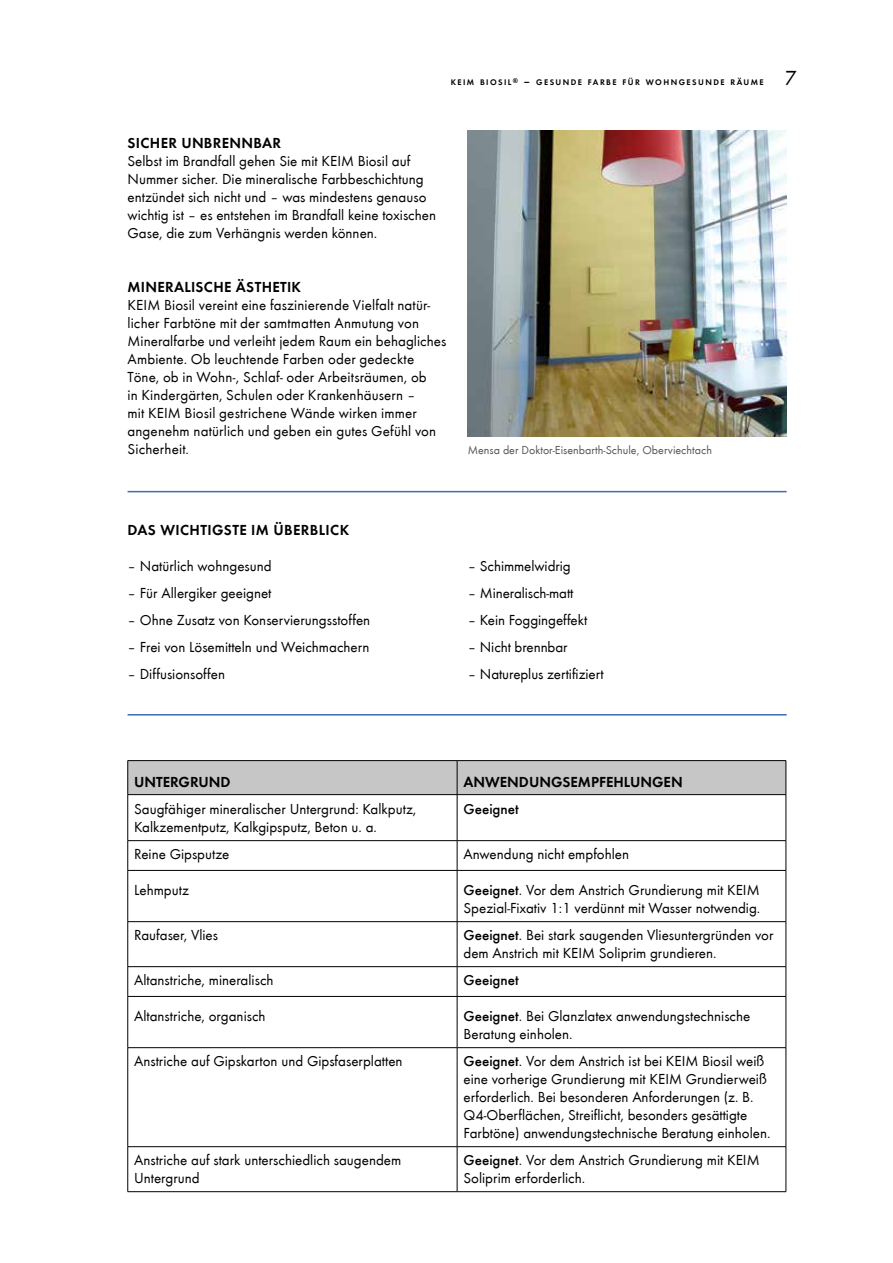
<style>
.page{position:relative;width:893px;height:1263px;background:#fff}
.page>*{position:absolute;margin:0;border:0;box-sizing:border-box;transform-origin:0 0}
.t1{font:21px "Futura T Boo";color:#000}
.t2{font:15px/18px "Futura T Boo";color:#000}
.t3{font:15px "Futura T Dem";letter-spacing:.02em;color:#000}
.t4{font:15px "Futura T Dem";color:#000}
.t5{font:500 15px "Futura T";color:#000}
.t6{font:12px "Futura T Boo";color:#575756}
.t7{font:8.4px "Futura T Dem";letter-spacing:.17em;color:#000}
.s1{font-size:12px}
.s2{font-family:"Futura T";font-weight:500}
</style>
<div class="page">
<div style="left:128px;top:761px;width:658px;height:33px;background:#c6c6c6"></div>
<hr style="left:128px;top:760px;width:329px;height:1px;background:#000">
<hr style="left:127px;top:761px;width:1px;height:33px;background:#000">
<hr style="left:457px;top:760px;width:329px;height:1px;background:#000">
<hr style="left:457px;top:761px;width:1px;height:33px;background:#000">
<hr style="left:786px;top:761px;width:1px;height:33px;background:#000">
<hr style="left:128px;top:794px;width:329px;height:1px;background:#000">
<hr style="left:127px;top:795px;width:1px;height:45px;background:#000">
<hr style="left:457px;top:794px;width:329px;height:1px;background:#000">
<hr style="left:457px;top:795px;width:1px;height:45px;background:#000">
<hr style="left:786px;top:795px;width:1px;height:45px;background:#000">
<hr style="left:128px;top:840px;width:329px;height:1px;background:#000">
<svg style="left:127px;top:841px;width:1px;height:29px"></svg>
<hr style="left:457px;top:840px;width:329px;height:1px;background:#000">
<svg style="left:457px;top:841px;width:1px;height:29px"></svg>
<svg style="left:786px;top:841px;width:1px;height:29px"></svg>
<hr style="left:128px;top:870px;width:329px;height:1px;background:#000">
<hr style="left:127px;top:870px;width:1px;height:51px;background:#000">
<hr style="left:457px;top:870px;width:329px;height:1px;background:#000">
<hr style="left:457px;top:870px;width:1px;height:51px;background:#000">
<hr style="left:786px;top:870px;width:1px;height:51px;background:#000">
<hr style="left:128px;top:921px;width:329px;height:1px;background:#000">
<hr style="left:127px;top:922px;width:1px;height:44px;background:#000">
<hr style="left:457px;top:921px;width:329px;height:1px;background:#000">
<hr style="left:457px;top:922px;width:1px;height:44px;background:#000">
<hr style="left:786px;top:922px;width:1px;height:44px;background:#000">
<hr style="left:128px;top:966px;width:329px;height:1px;background:#000">
<svg style="left:127px;top:967px;width:1px;height:29px"></svg>
<hr style="left:457px;top:966px;width:329px;height:1px;background:#000">
<svg style="left:457px;top:967px;width:1px;height:29px"></svg>
<svg style="left:786px;top:967px;width:1px;height:29px"></svg>
<hr style="left:128px;top:996px;width:329px;height:1px;background:#000">
<hr style="left:127px;top:996px;width:1px;height:51px;background:#000">
<hr style="left:457px;top:996px;width:329px;height:1px;background:#000">
<hr style="left:457px;top:996px;width:1px;height:51px;background:#000">
<hr style="left:786px;top:996px;width:1px;height:51px;background:#000">
<hr style="left:128px;top:1047px;width:329px;height:1px;background:#000">
<hr style="left:127px;top:1048px;width:1px;height:98px;background:#000">
<hr style="left:457px;top:1047px;width:329px;height:1px;background:#000">
<hr style="left:457px;top:1048px;width:1px;height:98px;background:#000">
<hr style="left:786px;top:1048px;width:1px;height:98px;background:#000">
<hr style="left:128px;top:1146px;width:329px;height:1px;background:#000">
<hr style="left:127px;top:1147px;width:1px;height:44px;background:#000">
<hr style="left:457px;top:1146px;width:329px;height:1px;background:#000">
<hr style="left:457px;top:1147px;width:1px;height:44px;background:#000">
<hr style="left:786px;top:1147px;width:1px;height:44px;background:#000">
<hr style="left:128px;top:1191px;width:329px;height:1px;background:#000">
<hr style="left:457px;top:1191px;width:329px;height:1px;background:#000">
<hr style="left:128px;top:491px;width:659px;height:1px;background:#3f6cb3">
<hr style="left:128px;top:714px;width:659px;height:1px;background:#3f6cb3">
<img style="left:468px;top:130px;width:319px;height:306px">
<p class="t7" style="left:451px;top:77px;width:315px">KEIM BIOSIL<sup>®</sup> <span class="s1">–</span> GESUNDE FARBE FÜR WOHNGESUNDE RÄUME</p>
<h1 class="t1" style="left:785px;top:66px;width:13px">7</h1>
<p class="t3" style="left:128px;top:134px;width:155px">SICHER UNBRENNBAR</p>
<p class="t2" style="left:128px;top:152px;width:310px">Selbst im Brandfall gehen Sie mit KEIM Biosil auf Nummer sicher. Die mineralische Farbbeschichtung entzündet sich nicht und – was mindestens genauso wichtig ist – es entstehen im Brandfall keine toxischen Gase, die zum Verhängnis werden können.</p>
<p class="t3" style="left:128px;top:278px;width:175px">MINERALISCHE ÄSTHETIK</p>
<p class="t2" style="left:128px;top:296px;width:320px">KEIM Biosil vereint eine faszinierende Vielfalt natür&shy;licher Farbtöne mit der samtmatten Anmutung von Mineralfarbe und verleiht jedem Raum ein behagliches Ambiente. Ob leuchtende Farben oder gedeckte Töne, ob in Wohn-, Schlaf- oder Arbeitsräumen, ob<br>in Kindergärten, Schulen oder Krankenhäusern –<br>mit KEIM Biosil gestrichene Wände wirken immer angenehm natürlich und geben ein gutes Gefühl von Sicherheit.</p>
<p class="t6" style="left:468px;top:443px;width:246px">Mensa der Doktor-Eisenbarth-Schule, Oberviechtach</p>
<p class="t3" style="left:128px;top:521px;width:223px">DAS WICHTIGSTE IM ÜBERBLICK</p>
<p class="t2" style="left:128px;top:557px;width:146px">– Natürlich wohngesund</p>
<p class="t2" style="left:128px;top:584px;width:145px">– Für Allergiker geeignet</p>
<p class="t2" style="left:128px;top:611px;width:244px">– Ohne Zusatz von Konservierungsstoffen</p>
<p class="t2" style="left:128px;top:638px;width:243px">– Frei von Lösemitteln und Weichmachern</p>
<p class="t2" style="left:128px;top:665px;width:99px">– Diffusionsoffen</p>
<p class="t2" style="left:468px;top:557px;width:105px">– Schimmelwidrig</p>
<p class="t2" style="left:468px;top:584px;width:107px">– Mineralisch-matt</p>
<p class="t2" style="left:468px;top:611px;width:121px">– Kein Foggingeffekt</p>
<p class="t2" style="left:468px;top:638px;width:101px">– Nicht brennbar</p>
<p class="t2" style="left:468px;top:665px;width:137px">– Natureplus zertifiziert</p>
<p class="t4" style="left:134px;top:773px;width:98px">UNTERGRUND</p>
<p class="t4" style="left:463px;top:773px;width:221px">ANWENDUNGSEMPFEHLUNGEN</p>
<p class="t2" style="left:134px;top:800px;width:284px">Saugfähiger mineralischer Untergrund: Kalkputz,<br>Kalkzementputz, Kalkgipsputz, Beton u. a.</p>
<p class="t5" style="left:463px;top:800px;width:57px">Geeignet</p>
<p class="t2" style="left:134px;top:845px;width:97px">Reine Gipsputze</p>
<p class="t2" style="left:463px;top:845px;width:167px">Anwendung nicht empfohlen</p>
<p class="t2" style="left:134px;top:881px;width:56px">Lehmputz</p>
<p class="t2" style="left:463px;top:881px;width:298px"><span class="s2">Geeignet</span>. Vor dem Anstrich Grundierung mit KEIM<br>Spezial-Fixativ 1:1 verdünnt mit Wasser notwendig.</p>
<p class="t2" style="left:134px;top:926px;width:85px">Raufaser, Vlies</p>
<p class="t2" style="left:463px;top:926px;width:311px"><span class="s2">Geeignet</span>. Bei stark saugenden Vliesuntergründen vor dem Anstrich mit KEIM Soliprim grundieren.</p>
<p class="t2" style="left:134px;top:971px;width:141px">Altanstriche, mineralisch</p>
<p class="t5" style="left:463px;top:971px;width:57px">Geeignet</p>
<p class="t2" style="left:134px;top:1007px;width:133px">Altanstriche, organisch</p>
<p class="t2" style="left:463px;top:1007px;width:288px"><span class="s2">Geeignet</span>. Bei Glanzlatex anwendungstechnische<br>Beratung einholen.</p>
<p class="t2" style="left:134px;top:1052px;width:270px">Anstriche auf Gipskarton und Gipsfaserplatten</p>
<p class="t2" style="left:463px;top:1052px;width:308px"><span class="s2">Geeignet</span>. Vor dem Anstrich ist bei KEIM Biosil weiß eine vorherige Grundierung mit KEIM Grundierweiß erforderlich. Bei besonderen Anforderungen (z. B.<br>Q4-Oberflächen, Streiflicht, besonders gesättigte Farbtöne) anwendungstechnische Beratung einholen.</p>
<p class="t2" style="left:134px;top:1151px;width:269px">Anstriche auf stark unterschiedlich saugendem<br>Untergrund</p>
<p class="t2" style="left:463px;top:1151px;width:298px"><span class="s2">Geeignet</span>. Vor dem Anstrich Grundierung mit KEIM<br>Soliprim erforderlich.</p>
</div>
